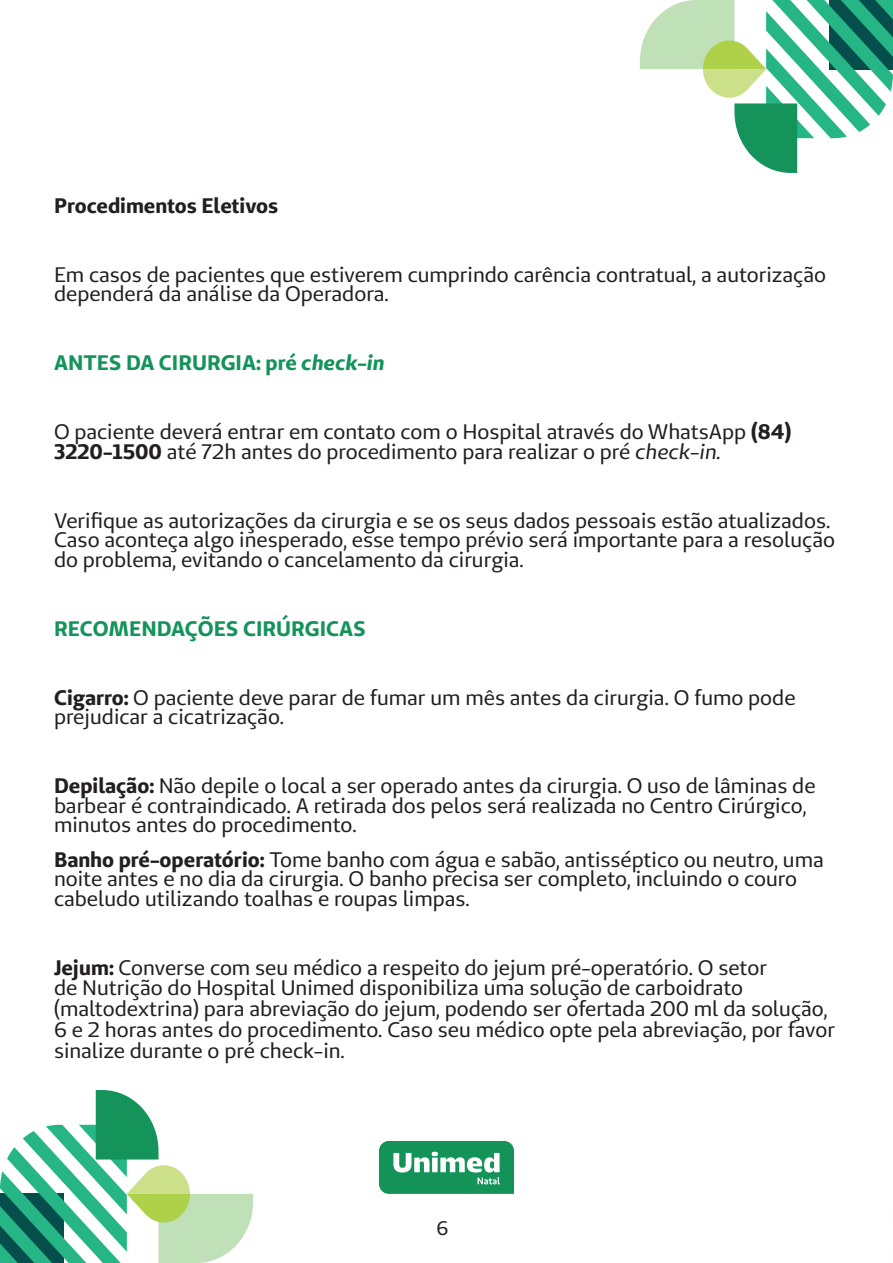
<style>
.page{position:relative;width:893px;height:1263px;background:#fff}
.page>*{position:absolute;margin:0;border:0;box-sizing:border-box;transform-origin:0 0}
.t1{font:21px/19.5px "Unimed Sans";color:#231f20}
.t2{font:700 21px "Unimed Sans";color:#14935b}
.t3{font:700 21px "Unimed Sans";color:#231f20}
.t4{font:19.5px "Unimed Sans";color:#231f20}
.s1{font-style:italic}
.s2{font-weight:700}
</style>
<div class="page">
<svg style="left:640px;top:0;width:253px;height:173px"></svg>
<svg style="left:0;top:1090px;width:253px;height:173px"></svg>
<svg style="left:379px;top:1141px;width:135px;height:53px;background:#3ea677"></svg>
<hr style="left:892px;top:1194px;width:1px;height:69px;background:#054e4b">
<svg style="left:892px;top:1206px;width:1px;height:57px"></svg>
<p class="t3" style="left:54px;top:192px;width:226px">Procedimentos Eletivos</p>
<p class="t1" style="left:54px;top:264px;width:773px">Em casos de pacientes que estiverem cumprindo carência contratual, a autorização dependerá da análise da Operadora.</p>
<p class="t2" style="left:54px;top:349px;width:332px">ANTES DA CIRURGIA: pré <span class="s1">check-in</span></p>
<p class="t1" style="left:54px;top:422px;width:739px">O paciente deverá entrar em contato com o Hospital através do WhatsApp <span class="s2">(84)<br>3220-1500</span> até 72h antes do procedimento para realizar o pré <span class="s1">check-in.</span></p>
<p class="t1" style="left:54px;top:510px;width:782px">Verifique as autorizações da cirurgia e se os seus dados pessoais estão atualizados.<br>Caso aconteça algo inesperado, esse tempo prévio será importante para a resolução do problema, evitando o cancelamento da cirurgia.</p>
<p class="t2" style="left:54px;top:615px;width:313px">RECOMENDAÇÕES CIRÚRGICAS</p>
<p class="t1" style="left:54px;top:687px;width:743px"><span class="s2">Cigarro:</span> O paciente deve parar de fumar um mês antes da cirurgia. O fumo pode prejudicar a cicatrização.</p>
<p class="t1" style="left:54px;top:776px;width:763px"><span class="s2">Depilação:</span> Não depile o local a ser operado antes da cirurgia. O uso de lâminas de barbear é contraindicado. A retirada dos pelos será realizada no Centro Cirúrgico, minutos antes do procedimento.</p>
<p class="t1" style="left:54px;top:849px;width:771px"><span class="s2">Banho pré-operatório:</span> Tome banho com água e sabão, antisséptico ou neutro, uma noite antes e no dia da cirurgia. O banho precisa ser completo, incluindo o couro cabeludo utilizando toalhas e roupas limpas.</p>
<p class="t1" style="left:54px;top:957px;width:783px;line-height:20.7px"><span class="s2">Jejum:</span> Converse com seu médico a respeito do jejum pré-operatório. O setor<br>de Nutrição do Hospital Unimed disponibiliza uma solução de carboidrato (maltodextrina) para abreviação do jejum, podendo ser ofertada 200 ml da solução, 6 e 2 horas antes do procedimento. Caso seu médico opte pela abreviação, por favor sinalize durante o pré check-in.</p>
<p class="t4" style="left:437px;top:1216px;width:13px">6</p>
</div>
